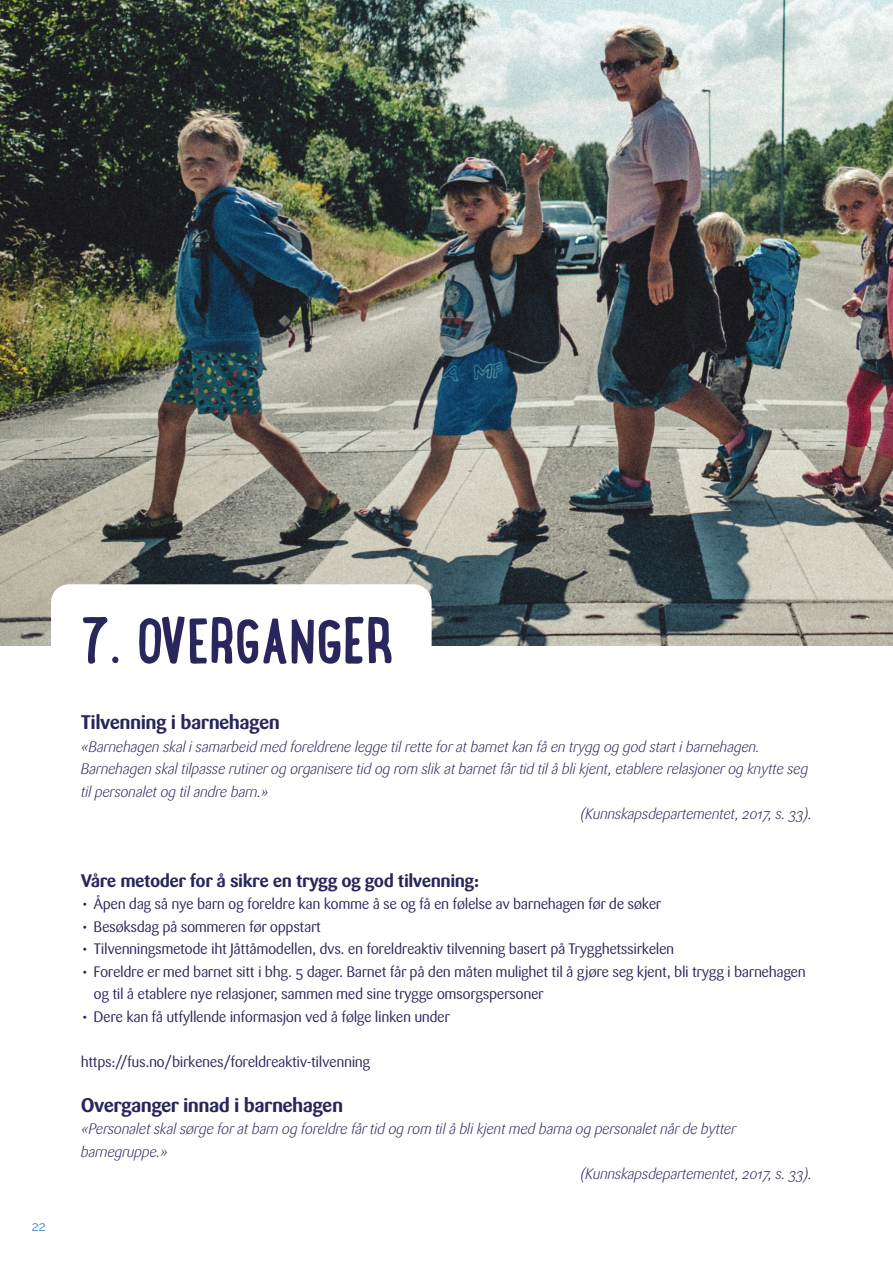
<style>
.page{position:relative;width:893px;height:1263px;background:#fff}
.page>*{position:absolute;margin:0;border:0;box-sizing:border-box;transform-origin:0 0}
.t1{font:700 69px "Lunch Box";color:#28265b}
.t2{font:700 19.5px "Sari OT";letter-spacing:-.03em;color:#28265b}
.t3{font:700 18px "Sari OT";letter-spacing:-.03em;color:#28265b}
.t4{font:15px/22.5px "Sari OT";letter-spacing:-.03em;color:#28265b}
.t5{font:italic 300 15px "Sari OT";letter-spacing:-.03em;color:#28265b}
.t6{font:13.5px "Raleway";color:#388bc6}
</style>
<div class="page">
<img style="left:0;top:0;width:893px;height:646px">
<div style="left:51px;top:584px;width:381px;height:119px;background:#fff;border-radius:18px"></div>
<p class="t6" style="left:32px;top:1218px;width:16px">22</p>
<h1 class="t1" style="left:81px;top:594px;width:315px">7. OVERGANGER</h1>
<h2 class="t2" style="left:81px;top:710px;width:201px">Tilvenning i barnehagen</h2>
<p class="t5" style="left:81px;top:737px;width:681px">«Barnehagen skal i samarbeid med foreldrene legge til rette for at barnet kan få en trygg og god start i barnehagen.</p>
<p class="t5" style="left:81px;top:759px;width:729px">Barnehagen skal tilpasse rutiner og organisere tid og rom slik at barnet får tid til å bli kjent, etablere relasjoner og knytte seg</p>
<p class="t5" style="left:81px;top:782px;width:190px">til personalet og til andre barn.»</p>
<p class="t5" style="left:580px;top:804px;width:233px">(Kunnskapsdepartementet, 2017, s. 33).</p>
<p class="t3" style="left:81px;top:869px;width:400px">Våre metoder for å sikre en trygg og god tilvenning:</p>
<p class="t4" style="left:81px;top:892px;width:582px">• Åpen dag så nye barn og foreldre kan komme å se og få en følelse av barnehagen før de søker</p>
<p class="t4" style="left:81px;top:915px;width:242px">• Besøksdag på sommeren før oppstart</p>
<p class="t4" style="left:81px;top:937px;width:595px">• Tilvenningsmetode iht Jåttåmodellen, dvs. en foreldreaktiv tilvenning basert på Trygghetssirkelen</p>
<p class="t4" style="left:94px;top:960px;width:714px;text-indent:-13px">• Foreldre er med barnet sitt i bhg. 5 dager. Barnet får på den måten mulighet til å gjøre seg kjent, bli trygg i barnehagen og til å etablere nye relasjoner, sammen med sine trygge omsorgspersoner</p>
<p class="t4" style="left:81px;top:1005px;width:371px">• Dere kan få utfyllende informasjon ved å følge linken under</p>
<p class="t4" style="left:81px;top:1050px;width:291px">https://fus.no/birkenes/foreldreaktiv-tilvenning</p>
<h2 class="t2" style="left:81px;top:1092px;width:264px">Overganger innad i barnehagen</h2>
<p class="t5" style="left:81px;top:1119px;width:657px">«Personalet skal sørge for at barn og foreldre får tid og rom til å bli kjent med barna og personalet når de bytter</p>
<p class="t5" style="left:81px;top:1142px;width:89px">barnegruppe.»</p>
<p class="t5" style="left:580px;top:1164px;width:233px">(Kunnskapsdepartementet, 2017, s. 33).</p>
</div>
